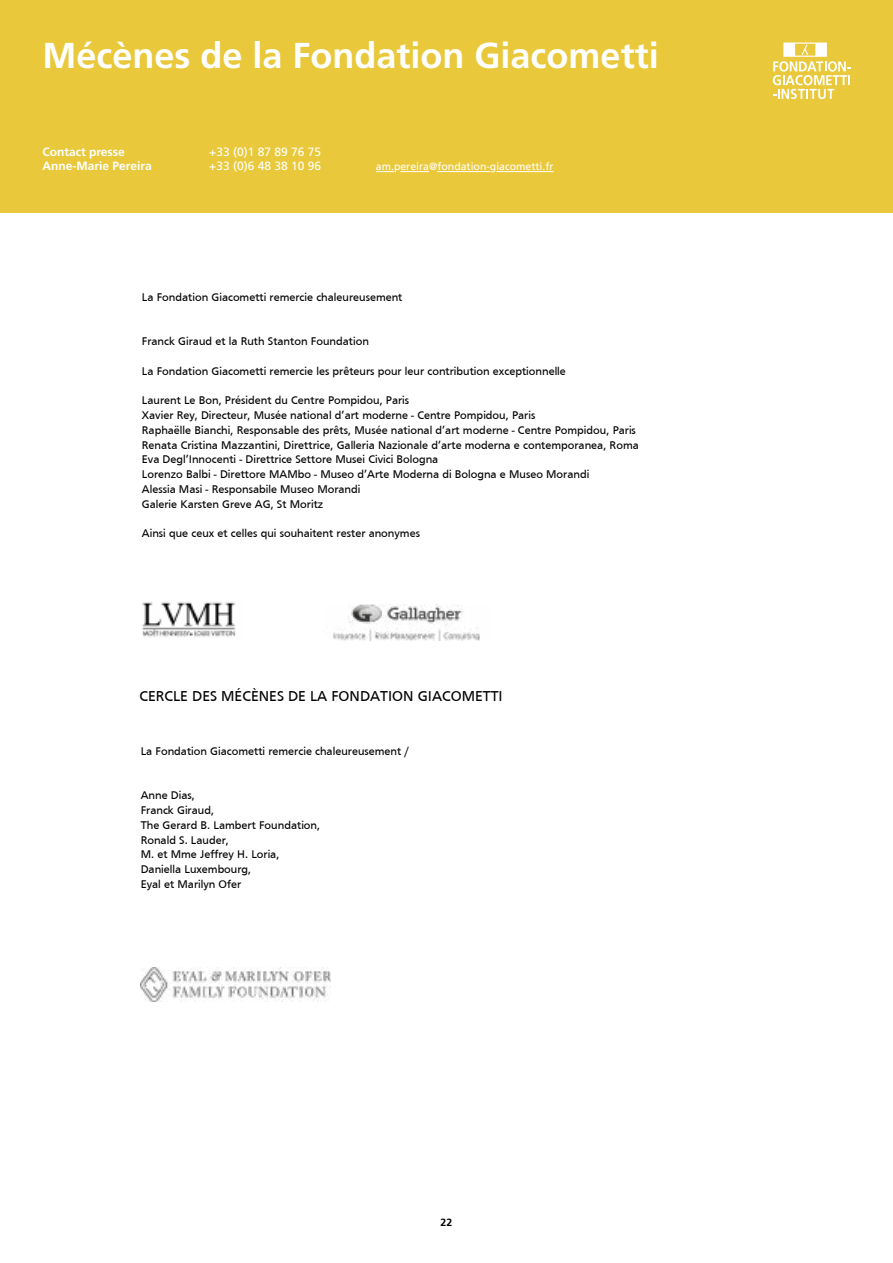
<style>
.page{position:relative;width:893px;height:1263px;background:#fff}
.page>*{position:absolute;margin:0;border:0;box-sizing:border-box;transform-origin:0 0}
.t1{font:700 36px "Frutiger LT Pro";color:#fff}
.t2{font:14.85px "Frutiger";color:#000}
.t3{font:700 12px/13.8px "Frutiger LT Pro";color:#fff}
.t4{font:12px/13.8px "Frutiger LT Pro";color:#fff}
.t5{font:11.55px/14.9px "Frutiger";color:#000}
.t6{font:10.5px "Frutiger LT Pro";color:#fff}
.t7{font:700 10.5px "Frutiger LT Pro";color:#000}
</style>
<div class="page">
<div style="left:0;top:0;width:893px;height:213px;background:#e9c93b"></div>
<svg style="left:376px;top:171px;width:18px;height:1px"></svg>
<svg style="left:400px;top:171px;width:29px;height:1px"></svg>
<hr style="left:437px;top:171px;width:53px;height:1px;background:#fff">
<hr style="left:496px;top:171px;width:57px;height:1px;background:#fff">
<svg style="left:773px;top:43px;width:77px;height:56px"></svg>
<img style="left:142px;top:602px;width:94px;height:35px">
<img style="left:333px;top:604px;width:147px;height:37px">
<img style="left:140px;top:967px;width:191px;height:34px">
<h1 class="t1" style="left:43px;top:34px;width:618px">Mécènes de la Fondation Giacometti</h1>
<p class="t3" style="left:43px;top:145px;width:111px">Contact presse<br>Anne-Marie Pereira</p>
<p class="t4" style="left:209px;top:145px;width:113px">+33 (0)1 87 89 76 75 +33 (0)6 48 38 10 96</p>
<p class="t6" style="left:376px;top:160px;width:179px">am.pereira@fondation-giacometti.fr</p>
<p class="t5" style="left:142px;top:289px;width:262px">La Fondation Giacometti remercie chaleureusement</p>
<p class="t5" style="left:142px;top:334px;width:229px">Franck Giraud et la Ruth Stanton Foundation</p>
<p class="t5" style="left:142px;top:363px;width:426px">La Fondation Giacometti remercie les prêteurs pour leur contribution exceptionnelle</p>
<p class="t5" style="left:142px;top:393px;width:498px">Laurent Le Bon, Président du Centre Pompidou, Paris<br>Xavier Rey, Directeur, Musée national d’art moderne - Centre Pompidou, Paris<br>Raphaëlle Bianchi, Responsable des prêts, Musée national d’art moderne - Centre Pompidou, Paris Renata Cristina Mazzantini, Direttrice, Galleria Nazionale d’arte moderna e contemporanea, Roma Eva Degl’Innocenti - Direttrice Settore Musei Civici Bologna<br>Lorenzo Balbi - Direttore MAMbo - Museo d’Arte Moderna di Bologna e Museo Morandi<br>Alessia Masi - Responsabile Museo Morandi<br>Galerie Karsten Greve AG, St Moritz</p>
<p class="t5" style="left:142px;top:526px;width:280px">Ainsi que ceux et celles qui souhaitent rester anonymes</p>
<p class="t2" style="left:140px;top:688px;width:365px">CERCLE DES MÉCÈNES DE LA FONDATION GIACOMETTI</p>
<p class="t5" style="left:141px;top:743px;width:270px">La Fondation Giacometti remercie chaleureusement /</p>
<p class="t5" style="left:141px;top:788px;width:181px">Anne Dias,<br>Franck Giraud,<br>The Gerard B. Lambert Foundation,<br>Ronald S. Lauder,<br>M. et Mme Jeffrey H. Loria,<br>Daniella Luxembourg,<br>Eyal et Marilyn Ofer</p>
<p class="t7" style="left:441px;top:1216px;width:13px">22</p>
</div>
